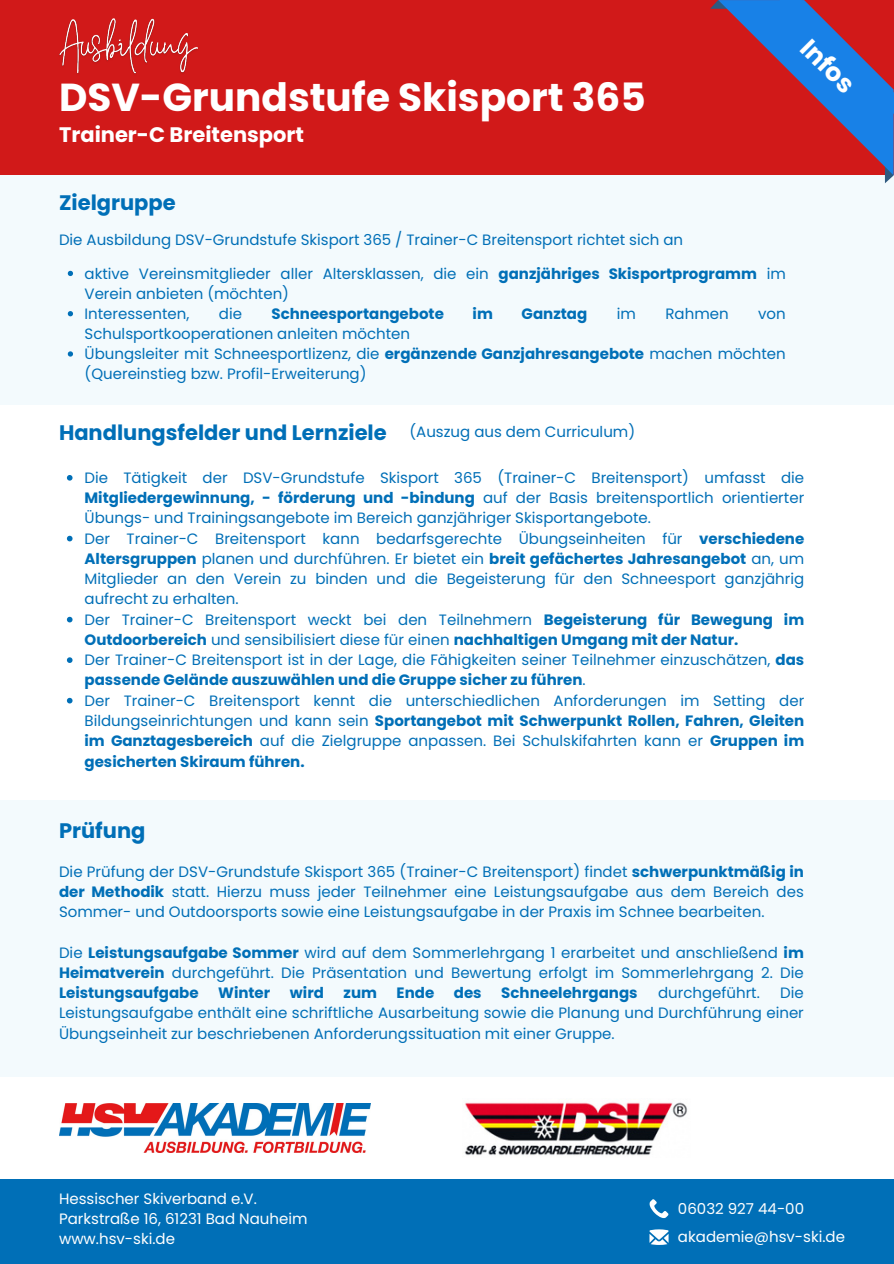
<style>
.page{position:relative;width:894px;height:1264px;background:#fff}
.page>*{position:absolute;margin:0;border:0;box-sizing:border-box;transform-origin:0 0}
.t1{font:700 39px "Poppins";color:#fff}
.t2{font:700 25.5px "Poppins";color:#fff}
.t3{font:700 21px "Poppins";color:#006fb7}
.t4{font:700 21px "Poppins";color:#fff}
.t5{font:15px/20.2px "Poppins";color:#006fb7;text-align:justify}
.t6{font:15px "Poppins";color:#fff}
.t7{font:700 15px "Poppins";color:#006fb7}
.s1{font-weight:700}
</style>
<div class="page">
<div style="left:0;top:1179px;width:893px;height:84px;background:#006fb7"></div>
<svg style="left:649px;top:1199px;width:19px;height:18px"></svg>
<svg style="left:649px;top:1229px;width:19px;height:15px"></svg>
<img style="left:59px;top:1103px;width:312px;height:49px">
<img style="left:464px;top:1102px;width:224px;height:54px">
<div style="left:0;top:0;width:893px;height:175px;background:#d11919"></div>
<div style="left:0;top:175px;width:893px;height:229px;background:#f3fafd"></div>
<div style="left:0;top:800px;width:893px;height:277px;background:#f3fafd"></div>
<svg style="left:67px;top:475px;width:5px;height:5px"></svg>
<svg style="left:67px;top:536px;width:5px;height:5px"></svg>
<svg style="left:67px;top:617px;width:5px;height:5px"></svg>
<svg style="left:67px;top:657px;width:5px;height:6px"></svg>
<svg style="left:67px;top:698px;width:5px;height:5px"></svg>
<img style="left:59px;top:18px;width:139px;height:56px">
<svg style="left:68px;top:271px;width:5px;height:5px"></svg>
<svg style="left:68px;top:311px;width:5px;height:5px"></svg>
<svg style="left:68px;top:351px;width:5px;height:5px"></svg>
<svg style="left:710px;top:0;width:183px;height:183px"></svg>
<p class="t1" style="left:59px;top:70px;width:588px">DSV-Grundstufe Skisport 365</p>
<p class="t4" style="left:59px;top:120px;width:246px">Trainer-C Breitensport</p>
<p class="t2" style="left:817px;top:31px;width:66px;rotate:45deg">Infos</p>
<p class="t3" style="left:59px;top:187px;width:118px">Zielgruppe</p>
<p class="t5" style="left:59px;top:229px;width:625px">Die Ausbildung DSV-Grundstufe Skisport 365 / Trainer-C Breitensport richtet sich an</p>
<h4 class="t5" style="left:84px;top:263px;width:702px">aktive Vereinsmitglieder aller Altersklassen, die ein <span class="s1">ganzjähriges Skisportprogramm</span> im<br>Verein anbieten (möchten)</h4>
<p class="t5" style="left:84px;top:303px;width:106px">Interessenten,</p>
<p class="t5" style="left:219px;top:303px;width:25px">die</p>
<p class="t7" style="left:271px;top:303px;width:174px">Schneesportangebote</p>
<p class="t7" style="left:472px;top:303px;width:22px">im</p>
<p class="t7" style="left:521px;top:303px;width:67px">Ganztag</p>
<p class="t5" style="left:616px;top:303px;width:21px">im</p>
<p class="t5" style="left:665px;top:303px;width:65px">Rahmen</p>
<p class="t5" style="left:758px;top:303px;width:29px">von</p>
<p class="t5" style="left:84px;top:324px;width:327px">Schulsportkooperationen anleiten möchten</p>
<p class="t5" style="left:84px;top:344px;width:702px">Übungsleiter mit Schneesportlizenz, die <span class="s1">ergänzende Ganzjahresangebote</span> machen möchten (Quereinstieg bzw. Profil-Erweiterung)</p>
<p class="t3" style="left:59px;top:417px;width:329px">Handlungsfelder und Lernziele</p>
<p class="t5" style="left:409px;top:422px;width:227px">(Auszug aus dem Curriculum)</p>
<h3 class="t5" style="left:84px;top:467px;width:721px">Die Tätigkeit der DSV-Grundstufe Skisport 365 (Trainer-C Breitensport) umfasst die <span class="s1">Mitgliedergewinnung, - förderung und -bindung</span> auf der Basis breitensportlich orientierter Übungs- und Trainingsangebote im Bereich ganzjähriger Skisportangebote.</h3>
<h4 class="t5" style="left:84px;top:528px;width:721px">Der Trainer-C Breitensport kann bedarfsgerechte Übungseinheiten für <span class="s1">verschiedene Altersgruppen</span> planen und durchführen. Er bietet ein <span class="s1">breit gefächertes Jahresangebot</span> an, um Mitglieder an den Verein zu binden und die Begeisterung für den Schneesport ganzjährig aufrecht zu erhalten.</h4>
<p class="t5" style="left:84px;top:609px;width:721px">Der Trainer-C Breitensport weckt bei den Teilnehmern <span class="s1">Begeisterung für Bewegung im<br>Outdoorbereich</span> und sensibilisiert diese für einen <span class="s1">nachhaltigen Umgang mit der Natur.</span></p>
<p class="t5" style="left:84px;top:650px;width:721px">Der Trainer-C Breitensport ist in der Lage, die Fähigkeiten seiner Teilnehmer einzuschätzen, <span class="s1">das passende Gelände auszuwählen und die Gruppe sicher zu führen</span>.</p>
<p class="t5" style="left:84px;top:690px;width:721px">Der Trainer-C Breitensport kennt die unterschiedlichen Anforderungen im Setting der Bildungseinrichtungen und kann sein <span class="s1">Sportangebot mit Schwerpunkt Rollen, Fahren, Gleiten im Ganztagesbereich</span> auf die Zielgruppe anpassen. Bei Schulskifahrten kann er <span class="s1">Gruppen im gesicherten Skiraum führen.</span></p>
<p class="t3" style="left:59px;top:815px;width:88px">Prüfung</p>
<p class="t5" style="left:59px;top:861px;width:746px">Die Prüfung der DSV-Grundstufe Skisport 365 (Trainer-C Breitensport) findet <span class="s1">schwerpunktmäßig in der Methodik</span> statt. Hierzu muss jeder Teilnehmer eine Leistungsaufgabe aus dem Bereich des Sommer- und Outdoorsports sowie eine Leistungsaufgabe in der Praxis im Schnee bearbeiten.</p>
<p class="t5" style="left:59px;top:942px;width:746px">Die <span class="s1">Leistungsaufgabe Sommer</span> wird auf dem Sommerlehrgang 1 erarbeitet und anschließend <span class="s1">im Heimatverein</span> durchgeführt. Die Präsentation und Bewertung erfolgt im Sommerlehrgang 2. Die <span class="s1">Leistungsaufgabe</span></p>
<p class="t7" style="left:218px;top:982px;width:54px">Winter</p>
<p class="t7" style="left:290px;top:982px;width:36px">wird</p>
<p class="t7" style="left:343px;top:982px;width:35px">zum</p>
<p class="t7" style="left:396px;top:982px;width:39px">Ende</p>
<p class="t7" style="left:453px;top:982px;width:29px">des</p>
<p class="t7" style="left:501px;top:982px;width:138px">Schneelehrgangs</p>
<p class="t5" style="left:657px;top:982px;width:103px">durchgeführt.</p>
<p class="t5" style="left:59px;top:982px;width:746px;text-indent:721px">Die Leistungsaufgabe enthält eine schriftliche Ausarbeitung sowie die Planung und Durchführung einer Übungseinheit zur beschriebenen Anforderungssituation mit einer Gruppe.</p>
<p class="t6" style="left:59px;top:1187px;width:199px">Hessischer Skiverband e.V.</p>
<h4 class="t6" style="left:59px;top:1207px;width:250px">Parkstraße 16, 61231 Bad Nauheim</h4>
<p class="t6" style="left:59px;top:1228px;width:117px">www.hsv-ski.de</p>
<p class="t6" style="left:677px;top:1197px;width:128px">06032 927 44-00</p>
<p class="t6" style="left:677px;top:1226px;width:168px">akademie@hsv-ski.de</p>
</div>
